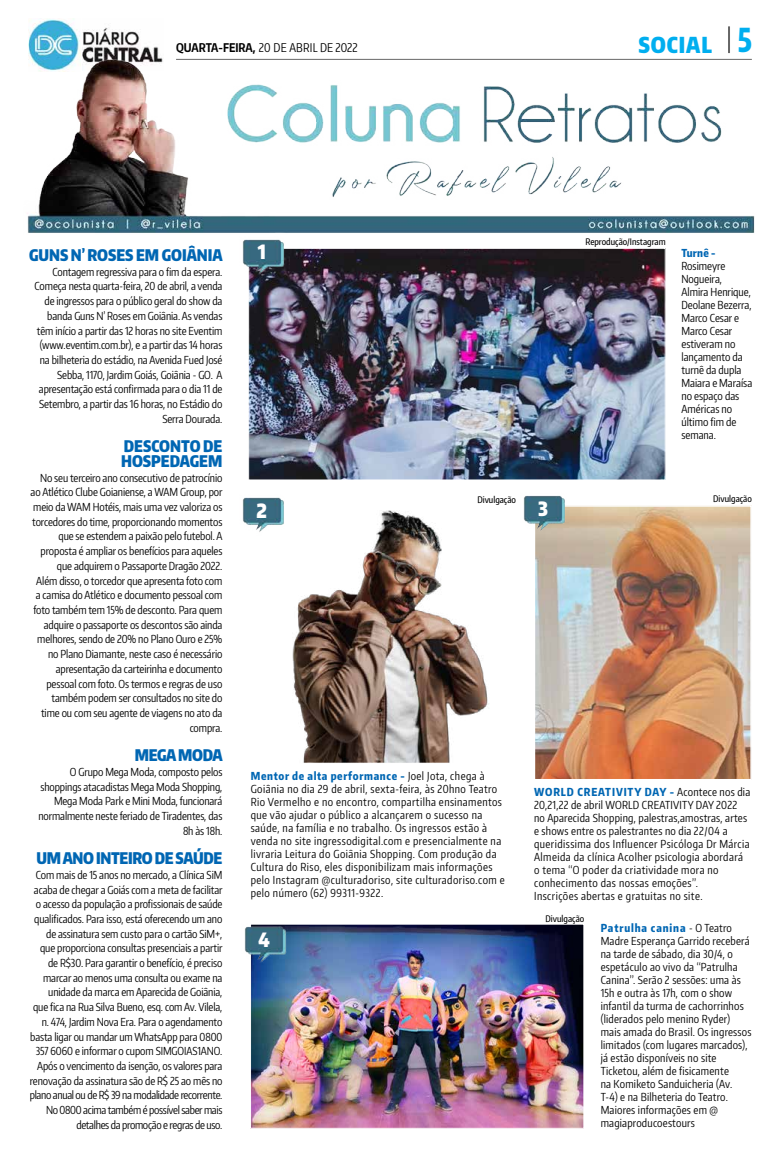
<style>
.page{position:relative;width:780px;height:1163px;background:#fff}
.page>*{position:absolute;margin:0;border:0;box-sizing:border-box;transform-origin:0 0}
.t1{font:900 22px "Encode Sans Compressed";letter-spacing:.04em;color:#00aeef}
.t2{font:900 19.7px "Encode Sans Narrow";color:#fff;scale:.87 1}
.t3{font:900 16px/14.7px "Encode Sans Compressed";color:#0066b3}
.t4{font:900 16px "Encode Sans Compressed";letter-spacing:-.02em;color:#0066b3}
.t5{font:12px "Encode Sans Compressed";letter-spacing:.02em;color:#000}
.t6{font:11px/14.7px "Encode Sans Compressed";letter-spacing:-.005em;color:#000;text-align:right}
.t7{font:11px/13px "Encode Sans Compressed";letter-spacing:.04em;color:#000}
.t8{font:11px/13px "Encode Sans Compressed";letter-spacing:.02em;color:#000}
.t9{font:500 9px "Encode Sans Compressed";color:#000}
.s1{font-weight:700}
.s2{font-weight:800;font-size:33px}
.s3{font-weight:800;color:#0066b3}
</style>
<div class="page">
<img style="left:27px;top:19px;width:728px;height:214px">
<img style="left:536px;top:508px;width:212px;height:269px">
<div style="left:533px;top:505px;width:218px;height:275px;border:2px solid #fff"></div>
<img style="left:250px;top:250px;width:413px;height:228px">
<div style="left:248px;top:248px;width:417px;height:232px;border:1px solid #fff"></div>
<img style="left:292px;top:510px;width:197px;height:251px">
<div style="left:251px;top:505px;width:259px;height:258px;border:1px solid #fff"></div>
<img style="left:252px;top:925px;width:330px;height:201px">
<div style="left:250px;top:923px;width:334px;height:205px;border:1px solid #fff"></div>
<img style="left:242px;top:239px;width:43px;height:38px">
<img style="left:242px;top:497px;width:43px;height:38px">
<img style="left:244px;top:923px;width:43px;height:41px">
<img style="left:523px;top:495px;width:43px;height:39px">
<p class="t5" style="left:176px;top:40px;width:183px"><span class="s1">QUARTA-FEIRA,</span> 20 de ABRIL DE 2022</p>
<p class="t1" style="left:638px;top:30px;width:115px">SOCIAL <span class="s2">5</span></p>
<p class="t3" style="left:29px;top:247px;width:195px">GUNS N’ ROSES EM GOIÂNIA</p>
<p class="t6" style="left:34px;top:264px;width:190px">Contagem regressiva para o fim da espera.<br>Começa nesta quarta-feira, 20 de abril, a venda de ingressos para o público geral do show da banda Guns N’ Roses em Goiânia. As vendas têm início a partir das 12 horas no site Eventim (www.eventim.com.br), e a partir das 14 horas na bilheteria do estádio, na Avenida Fued José Sebba, 1170, Jardim Goiás, Goiânia - GO. A apresentação está confirmada para o dia 11 de Setembro, a partir das 16 horas, no Estádio do Serra Dourada.</p>
<p class="t3" style="left:121px;top:438px;width:103px">DESCONTO DE<br>HOSPEDAGEM</p>
<p class="t6" style="left:31px;top:470px;width:193px">No seu terceiro ano consecutivo de patrocínio ao Atlético Clube Goianiense, a WAM Group, por meio da WAM Hotéis, mais uma vez valoriza os torcedores do time, proporcionando momentos que se estendem a paixão pelo futebol. A proposta é ampliar os benefícios para aqueles que adquirem o Passaporte Dragão 2022.<br>Além disso, o torcedor que apresenta foto com a camisa do Atlético e documento pessoal com foto também tem 15% de desconto. Para quem adquire o passaporte os descontos são ainda melhores, sendo de 20% no Plano Ouro e 25% no Plano Diamante, neste caso é necessário apresentação da carteirinha e documento pessoal com foto. Os termos e regras de uso também podem ser consultados no site do time ou com seu agente de viagens no ato da compra.</p>
<p class="t3" style="left:135px;top:747px;width:89px">MEGA MODA</p>
<p class="t6" style="left:38px;top:764px;width:185px">O Grupo Mega Moda, composto pelos shoppings atacadistas Mega Moda Shopping, Mega Moda Park e Mini Moda, funcionará normalmente neste feriado de Tiradentes, das 8h às 18h.</p>
<p class="t4" style="left:36px;top:847px;width:187px">UM ANO INTEIRO DE SAÚDE</p>
<p class="t6" style="left:30px;top:866px;width:194px">Com mais de 15 anos no mercado, a Clínica SiM acaba de chegar a Goiás com a meta de facilitar o acesso da população a profissionais de saúde qualificados. Para isso, está oferecendo um ano de assinatura sem custo para o cartão SiM+, que proporciona consultas presenciais a partir de R$30. Para garantir o benefício, é preciso marcar ao menos uma consulta ou exame na unidade da marca em Aparecida de Goiânia,<br>que fica na Rua Silva Bueno, esq. com Av. Vilela, n. 474, Jardim Nova Era. Para o agendamento basta ligar ou mandar um WhatsApp para 0800<br>357 6060 e informar o cupom SIMGOIAS1ANO.<br>Após o vencimento da isenção, os valores para renovação da assinatura são de R$ 25 ao mês no plano anual ou de R$ 39 na modalidade recorrente.<br>No 0800 acima também é possível saber mais detalhes da promoção e regras de uso.</p>
<p class="t2" style="left:258px;top:239px;width:11px">1</p>
<p class="t2" style="left:256px;top:497px;width:14px">2</p>
<p class="t9" style="left:585px;top:236px;width:82px">Reprodução/Instagram</p>
<p class="t6" style="left:681px;top:246px;width:72px;line-height:13px;text-align:left"><span class="s3">Turnê -<br></span>Rosimeyre<br>Nogueira,<br>Almira Henrique,<br>Deolane Bezerra,<br>Marco Cesar e<br>Marco Cesar estiveram no lançamento da turnê da dupla<br>Maiara e Maraísa no espaço das<br>Américas no último fim de semana.</p>
<p class="t9" style="left:477px;top:493px;width:40px">Divulgação</p>
<p class="t9" style="left:713px;top:492px;width:40px">Divulgação</p>
<p class="t2" style="left:538px;top:496px;width:13px">3</p>
<p class="t7" style="left:251px;top:768px;width:255px"><span class="s3">Mentor de alta performance -</span> Joel Jota, chega à Goiânia no dia 29 de abril, sexta-feira, às 20hno Teatro Rio Vermelho e no encontro, compartilha ensinamentos que vão ajudar o público a alcançarem o sucesso na saúde, na família e no trabalho. Os ingressos estão à venda no site ingressodigital.com e presencialmente na livraria Leitura do Goiânia Shopping. Com produção da Cultura do Riso, eles disponibilizam mais informações pelo Instagram @culturadoriso, site culturadoriso.com e pelo número (62) 99311-9322.</p>
<p class="t2" style="left:258px;top:926px;width:15px">4</p>
<p class="t7" style="left:534px;top:784px;width:217px"><span class="s3">WORLD CREATIVITY DAY -</span> Acontece nos dia 20,21,22 de abril WORLD CREATIVITY DAY 2022 no Aparecida Shopping, palestras,amostras, artes e shows entre os palestrantes no dia 22/04 a queridissima dos Influencer Psicóloga Dr Márcia Almeida da clínica Acolher psicologia abordará o tema “O poder da criatividade mora no conhecimento das nossas emoções”.<br>Inscrições abertas e gratuitas no site.</p>
<p class="t9" style="left:545px;top:912px;width:40px">Divulgação</p>
<p class="t8" style="left:600px;top:920px;width:152px"><span class="s3">Patrulha canina</span> - O Teatro<br>Madre Esperança Garrido receberá na tarde de sábado, dia 30/4, o espetáculo ao vivo da “Patrulha<br>Canina”. Serão 2 sessões: uma às<br>15h e outra às 17h, com o show infantil da turma de cachorrinhos (liderados pelo menino Ryder) mais amada do Brasil. Os ingressos limitados (com lugares marcados), já estão disponíveis no site<br>Ticketou, além de fisicamente<br>na Komiketo Sanduicheria (Av.<br>T-4) e na Bilheteria do Teatro.<br>Maiores informações em @ magiaproducoestours</p>
</div>
